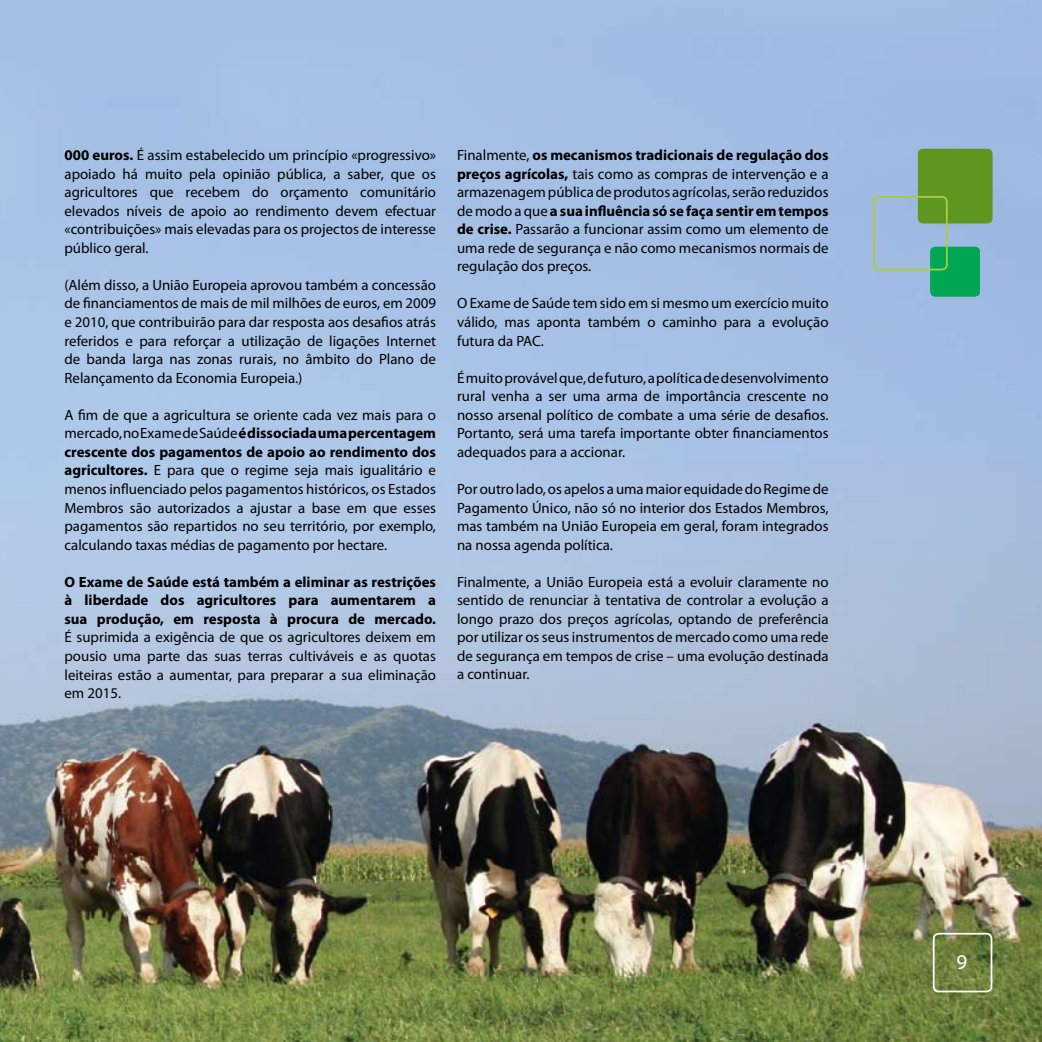
<style>
.page{position:relative;width:1042px;height:1042px;background:#fff}
.page>*{position:absolute;margin:0;border:0;box-sizing:border-box;transform-origin:0 0}
.t1{font:21px "Myriad Pro";color:#fff}
.t2{font:14.88px/18.6px "Myriad Pro";color:#000;text-align:justify}
.t3{font:700 14.88px/18.6px "Myriad Pro";color:#000;text-align:justify}
.s1{font-weight:700}
</style>
<div class="page">
<img style="left:0;top:0;width:1042px;height:1042px">
<div style="left:933px;top:933px;width:59px;height:59px;border:2px solid #fff;border-radius:5px"></div>
<div style="left:918px;top:149px;width:74px;height:74px;background:#5e961f;border-radius:5px"></div>
<div style="left:930px;top:247px;width:50px;height:49px;background:#00a652;border-radius:5px"></div>
<div style="left:873px;top:196px;width:74px;height:74px;border:2px solid #aecb44;border-radius:5px"></div>
<p class="t2" style="left:64px;top:145px;width:373px"><span class="s1">000 euros.</span> É assim estabelecido um princípio «progressivo» apoiado há muito pela opinião pública, a saber, que os agricultores que recebem do orçamento comunitário elevados níveis de apoio ao rendimento devem efectuar «contribuições» mais elevadas para os projectos de interesse público geral.</p>
<p class="t2" style="left:64px;top:275px;width:373px">(Além disso, a União Europeia aprovou também a concessão de financiamentos de mais de mil milhões de euros, em 2009 e 2010, que contribuirão para dar resposta aos desafios atrás referidos e para reforçar a utilização de ligações Internet de banda larga nas zonas rurais, no âmbito do Plano de Relançamento da Economia Europeia.)</p>
<p class="t2" style="left:64px;top:405px;width:373px">A fim de que a agricultura se oriente cada vez mais para o mercado, no Exame de Saúde <span class="s1">é dissociada uma percentagem crescente dos pagamentos de apoio ao rendimento dos agricultores.</span> E para que o regime seja mais igualitário e menos influenciado pelos pagamentos históricos, os Estados Membros são autorizados a ajustar a base em que esses pagamentos são repartidos no seu território, por exemplo, calculando taxas médias de pagamento por hectare.</p>
<p class="t3" style="left:64px;top:572px;width:373px">O Exame de Saúde está também a eliminar as restrições à liberdade dos agricultores para aumentarem a sua produção, em resposta à procura de mercado.</p>
<p class="t2" style="left:64px;top:628px;width:373px">É suprimida a exigência de que os agricultores deixem em pousio uma parte das suas terras cultiváveis e as quotas leiteiras estão a aumentar, para preparar a sua eliminação em 2015.</p>
<p class="t2" style="left:457px;top:145px;width:373px">Finalmente, <span class="s1">os mecanismos tradicionais de regulação dos preços agrícolas,</span> tais como as compras de intervenção e a armazenagem pública de produtos agrícolas, serão reduzidos de modo a que <span class="s1">a sua influência só se faça sentir em tempos de crise.</span> Passarão a funcionar assim como um elemento de uma rede de segurança e não como mecanismos normais de regulação dos preços.</p>
<p class="t2" style="left:457px;top:294px;width:373px">O Exame de Saúde tem sido em si mesmo um exercício muito válido, mas aponta também o caminho para a evolução futura da PAC.</p>
<p class="t2" style="left:457px;top:368px;width:373px">É muito provável que, de futuro, a política de desenvolvimento rural venha a ser uma arma de importância crescente no nosso arsenal político de combate a uma série de desafios.<br>Portanto, será uma tarefa importante obter financiamentos adequados para a accionar.</p>
<p class="t2" style="left:457px;top:479px;width:373px">Por outro lado, os apelos a uma maior equidade do Regime de Pagamento Único, não só no interior dos Estados Membros, mas também na União Europeia em geral, foram integrados na nossa agenda política.</p>
<p class="t2" style="left:457px;top:572px;width:373px">Finalmente, a União Europeia está a evoluir claramente no sentido de renunciar à tentativa de controlar a evolução a longo prazo dos preços agrícolas, optando de preferência por utilizar os seus instrumentos de mercado como uma rede de segurança em tempos de crise – uma evolução destinada a continuar.</p>
<h1 class="t1" style="left:956px;top:949px;width:12px">9</h1>
</div>
